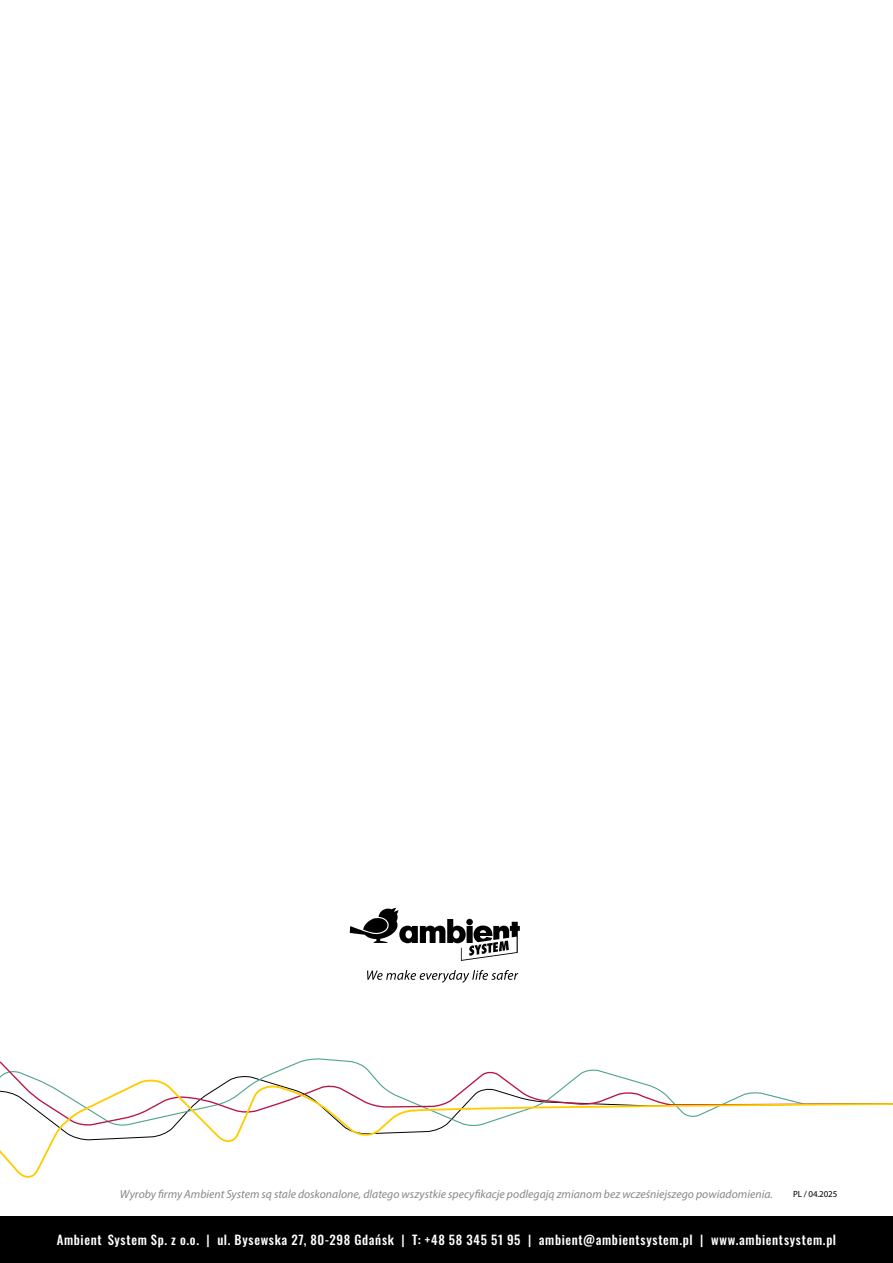
<style>
.page{position:relative;width:893px;height:1263px;background:#fff}
.page>*{position:absolute;margin:0;border:0;box-sizing:border-box;transform-origin:0 0}
.t1{font:500 12.75px "Oswald";letter-spacing:.055em;color:#fff}
.t2{font:italic 11.7px "Myriad Pro";letter-spacing:.005em;color:#878787}
.t3{font:9px "Myriad Pro";letter-spacing:-.015em;color:#000}
</style>
<div class="page">
<div style="left:0;top:1216px;width:893px;height:47px;background:#000"></div>
<svg style="left:350px;top:908px;width:170px;height:53px"></svg>
<svg style="left:367px;top:970px;width:151px;height:13px"></svg>
<svg style="left:0;top:1070px;width:893px;height:108px"></svg>
<p class="t2" style="left:120px;top:1187px;width:654px">Wyroby firmy Ambient System są stale doskonalone, dlatego wszystkie specyfikacje podlegają zmianom bez wcześniejszego powiadomienia.</p>
<p class="t3" style="left:793px;top:1189px;width:46px">PL / 04.2025</p>
<p class="t1" style="left:57px;top:1233px;width:781px">Ambient System Sp. z o.o. | ul. Bysewska 27, 80-298 Gdańsk | T: +48 58 345 51 95 | ambient@ambientsystem.pl | www.ambientsystem.pl</p>
</div>
